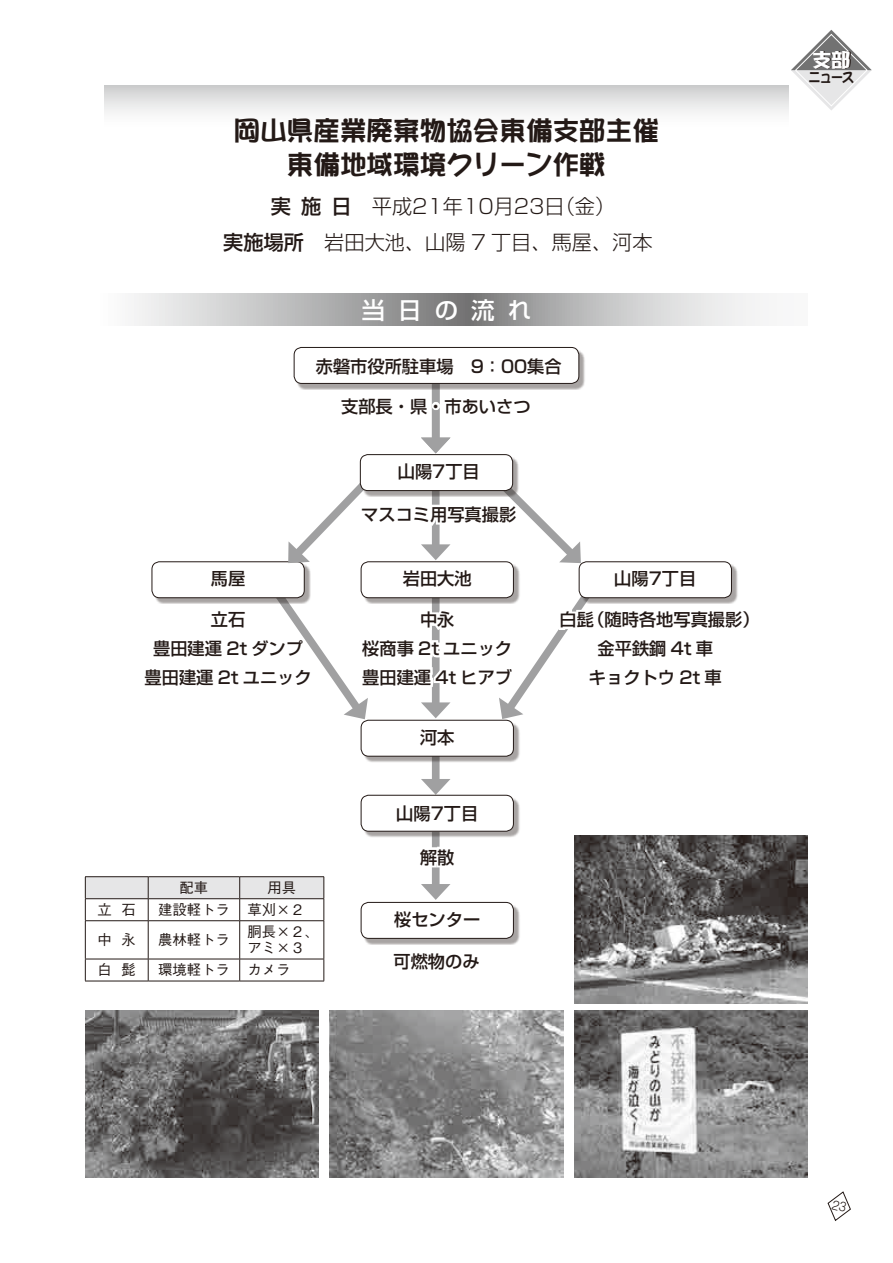
<style>
.page{position:relative;width:893px;height:1263px;background:#fff}
.page>*{position:absolute;margin:0;border:0;box-sizing:border-box;transform-origin:0 0}
.t1{font:26.55px/34px "DFPPOP1 CID W9";color:#231916;text-align:center}
.t2{font:500 23.4px "Shin Go Pr 6";letter-spacing:.56em;color:#fff}
.t3{font:300 20.25px/36.2px "Shin Go Pr 6";color:#231916;text-align:center}
.t4{font:19.65px "DFPPOP1 CID W12";color:#fff}
.t5{font:500 17.25px/28.7px "Shin Go Pr 6";color:#231916;text-align:center}
.t6{font:500 14.4px/16.2px "Gothic BBB Pr 6";color:#231916}
.t7{font:13.35px "DFPPOP1 CID W12";color:#231916;scale:.9 1}
.s1{font-weight:500}
</style>
<div class="page">
<svg style="left:104px;top:85px;width:685px;height:28px"></svg>
<svg style="left:134px;top:293px;width:626px;height:33px;background:#bbbcbc"></svg>
<div style="left:432px;top:831px;width:8px;height:59px;background:#a0a0a1"></div>
<svg style="left:421px;top:884px;width:29px;height:16px"></svg>
<div style="left:432px;top:743px;width:8px;height:42px;background:#a0a0a1"></div>
<svg style="left:421px;top:779px;width:29px;height:16px"></svg>
<div style="left:152px;top:561px;width:153px;height:37px;border:1px solid #231916;border-radius:8px"></div>
<div style="left:579px;top:561px;width:153px;height:37px;border:1px solid #231916;border-radius:8px"></div>
<svg style="left:151px;top:575px;width:587px;height:147px"></svg>
<div style="left:432px;top:383px;width:8px;height:61px;background:#a0a0a1"></div>
<svg style="left:421px;top:438px;width:29px;height:15px"></svg>
<div style="left:363px;top:904px;width:157px;height:41px;background:#231916;opacity:.4"></div>
<div style="left:361px;top:902px;width:152px;height:36px;background:#fff;border-radius:8px"></div>
<div style="left:361px;top:902px;width:153px;height:37px;border:1px solid #231916;border-radius:8px"></div>
<div style="left:363px;top:797px;width:157px;height:40px;background:#231916;opacity:.4"></div>
<div style="left:361px;top:795px;width:152px;height:36px;background:#fff;border-radius:8px"></div>
<div style="left:361px;top:795px;width:153px;height:36px;border:1px solid #231916;border-radius:8px"></div>
<div style="left:296px;top:349px;width:289px;height:41px;background:#231916;opacity:.4"></div>
<div style="left:294px;top:347px;width:285px;height:36px;background:#fff;border-radius:8px"></div>
<div style="left:294px;top:347px;width:285px;height:37px;border:1px solid #231916;border-radius:8px"></div>
<svg style="left:431px;top:393px;width:2px;height:27px"></svg>
<div style="left:432px;top:402px;width:8px;height:8px;border:5px solid #fff;border-radius:50%"></div>
<div style="left:363px;top:722px;width:157px;height:40px;background:#231916;opacity:.4"></div>
<div style="left:361px;top:720px;width:152px;height:36px;background:#fff;border-radius:8px"></div>
<div style="left:361px;top:720px;width:153px;height:36px;border:1px solid #231916;border-radius:8px"></div>
<svg style="left:432px;top:844px;width:8px;height:28px"></svg>
<div style="left:360px;top:454px;width:153px;height:37px;border:1px solid #231916;border-radius:8px"></div>
<svg style="left:284px;top:468px;width:301px;height:99px"></svg>
<svg style="left:791px;top:30px;width:81px;height:80px"></svg>
<img style="left:574px;top:836px;width:234px;height:167px">
<img style="left:574px;top:1010px;width:234px;height:168px">
<img style="left:330px;top:1010px;width:233px;height:168px">
<img style="left:85px;top:1010px;width:234px;height:168px">
<hr style="left:85px;top:876px;width:63px;height:1px;background:#231916">
<hr style="left:148px;top:876px;width:92px;height:1px;background:#231916">
<hr style="left:240px;top:876px;width:84px;height:1px;background:#231916">
<svg style="left:85px;top:877px;width:240px;height:43px"></svg>
<hr style="left:85px;top:920px;width:63px;height:1px;background:#231916">
<hr style="left:85px;top:921px;width:1px;height:38px;background:#231916">
<hr style="left:148px;top:920px;width:92px;height:1px;background:#231916">
<hr style="left:148px;top:921px;width:1px;height:38px;background:#231916">
<hr style="left:240px;top:920px;width:84px;height:1px;background:#231916">
<hr style="left:239px;top:921px;width:1px;height:38px;background:#231916">
<hr style="left:324px;top:921px;width:1px;height:38px;background:#231916">
<hr style="left:85px;top:959px;width:63px;height:1px;background:#231916">
<svg style="left:85px;top:959px;width:1px;height:22px"></svg>
<hr style="left:148px;top:959px;width:92px;height:1px;background:#231916">
<svg style="left:148px;top:959px;width:1px;height:22px"></svg>
<hr style="left:240px;top:959px;width:84px;height:1px;background:#231916">
<svg style="left:239px;top:959px;width:1px;height:22px"></svg>
<svg style="left:324px;top:959px;width:1px;height:22px"></svg>
<hr style="left:85px;top:981px;width:63px;height:1px;background:#231916">
<hr style="left:148px;top:981px;width:92px;height:1px;background:#231916">
<hr style="left:240px;top:981px;width:84px;height:1px;background:#231916">
<svg style="left:828px;top:1191px;width:23px;height:30px"></svg>
<h1 class="t1" style="left:234px;top:113px;width:427px">岡山県産業廃棄物協会東備支部主催東備地域環境クリーン作戦</h1>
<p class="t3" style="left:223px;top:186px;width:431px"><span class="s1">実施日</span>　平成21年10月23日（金）<br><span class="s1">実施場所</span>　岩田大池、山陽 7 丁目、馬屋、河本</p>
<h2 class="t2" style="left:362px;top:290px;width:171px">当日の流れ</h2>
<p class="t5" style="left:316px;top:351px;width:247px">赤磐市役所駐車場　9：00集合</p>
<p class="t5" style="left:341px;top:391px;width:191px">支部長・県・市あいさつ</p>
<p class="t5" style="left:211px;top:563px;width:36px">馬屋</p>
<p class="t5" style="left:145px;top:604px;width:169px">立石<br>豊田建運 2t ダンプ豊田建運 2t ユニック</p>
<p class="t6" style="left:180px;top:879px;width:30px">配車</p>
<p class="t6" style="left:267px;top:879px;width:30px">用具</p>
<p class="t6" style="left:98px;top:901px;width:40px">立 石</p>
<p class="t6" style="left:158px;top:901px;width:148px">建設軽トラ 草刈×２</p>
<p class="t6" style="left:98px;top:931px;width:40px">中 永</p>
<p class="t6" style="left:158px;top:931px;width:73px">農林軽トラ</p>
<p class="t6" style="left:247px;top:923px;width:73px">胴長×２、アミ×３</p>
<p class="t6" style="left:98px;top:961px;width:40px">白 髭</p>
<p class="t6" style="left:158px;top:961px;width:134px">環境軽トラ カメラ</p>
<p class="t5" style="left:398px;top:456px;width:83px">山陽7丁目</p>
<p class="t5" style="left:361px;top:499px;width:156px">マスコミ用写真撮影</p>
<p class="t5" style="left:403px;top:563px;width:70px">岩田大池</p>
<p class="t5" style="left:362px;top:604px;width:151px">中永<br>桜商事 2t ユニック豊田建運 4t ヒアブ</p>
<p class="t5" style="left:420px;top:722px;width:36px">河本</p>
<p class="t5" style="left:396px;top:798px;width:83px">山陽7丁目</p>
<p class="t5" style="left:420px;top:842px;width:36px">解散</p>
<p class="t5" style="left:394px;top:904px;width:88px">桜センター</p>
<p class="t5" style="left:393px;top:946px;width:88px">可燃物のみ</p>
<p class="t5" style="left:614px;top:563px;width:83px">山陽7丁目</p>
<p class="t5" style="left:560px;top:604px;width:201px">白髭（随時各地写真撮影）金平鉄鋼 4t 車<br>キョクトウ 2t 車</p>
<p class="t4" style="left:812px;top:49px;width:40px">支部</p>
<p class="t7" style="left:809px;top:70px;width:52px">ニュース</p>
</div>
